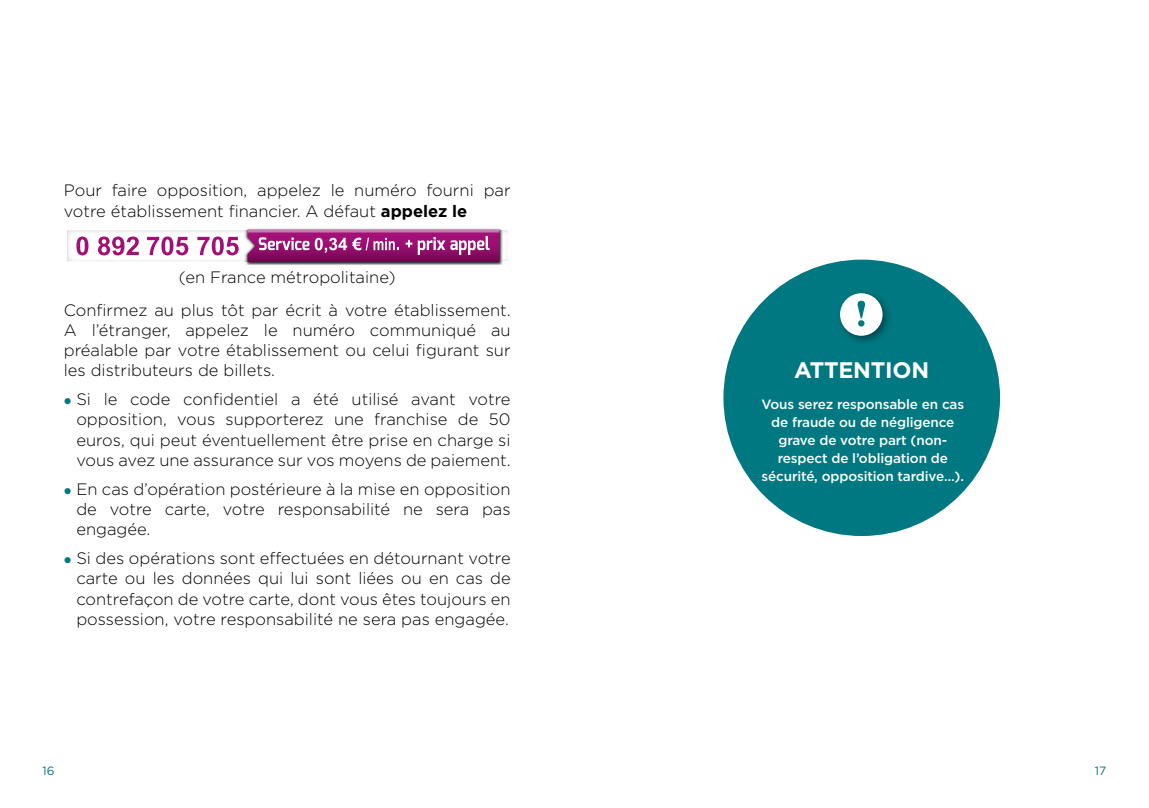
<style>
.page{position:relative;width:1149px;height:808px;background:#fff}
.page>*{position:absolute;margin:0;border:0;box-sizing:border-box;transform-origin:0 0}
.H3_-_attention{font:700 22.5px "Gotham";letter-spacing:-.01em;color:#fff}
.Texte_puce{font:300 16.5px/20.2px "Gotham";color:#000;text-align:justify}
.Texte_attention{font:500 13.5px/18px "Gotham";letter-spacing:-.01em;color:#fff;text-align:center}
.t1{font:12px "Gotham";color:#007881}
.s1{font-weight:700}
.s2{color:#007881}
</style>
<div class="page">
<div style="left:723px;top:260px;width:276px;height:276px;background:#007881;border-radius:50%"></div>
<div style="left:836px;top:290px;width:55px;height:55px;background:#000;opacity:.4"></div>
<div style="left:839px;top:293px;width:43px;height:43px;background:#fff;border-radius:50%"></div>
<svg style="left:857px;top:301px;width:8px;height:26px"></svg>
<img style="left:67px;top:230px;width:440px;height:31px">
<svg style="left:76px;top:236px;width:12px;height:19px"></svg>
<svg style="left:98px;top:236px;width:41px;height:19px"></svg>
<svg style="left:147px;top:236px;width:41px;height:19px"></svg>
<svg style="left:197px;top:236px;width:41px;height:19px"></svg>
<img style="left:244px;top:228px;width:258px;height:37px">
<img style="left:244px;top:230px;width:258px;height:31px">
<svg style="left:247px;top:229px;width:252px;height:33px;background:#a43c85"></svg>
<p class="Texte_puce" style="left:64px;top:180px;width:448px">Pour faire opposition, appelez le numéro fourni par votre établissement financier. A défaut <span class="s1">appelez le</span></p>
<p class="Texte_puce" style="left:179px;top:266px;width:218px">(en France métropolitaine)</p>
<p class="Texte_puce" style="left:64px;top:299px;width:448px">Confirmez au plus tôt par écrit à votre établissement.<br>A l’étranger, appelez le numéro communiqué au préalable par votre établissement ou celui figurant sur les distributeurs de billets.</p>
<p class="Texte_puce" style="left:76px;top:389px;width:435px;text-indent:-13px"><span class="s2">●</span> Si le code confidentiel a été utilisé avant votre opposition, vous supporterez une franchise de 50 euros, qui peut éventuellement être prise en charge si vous avez une assurance sur vos moyens de paiement.</p>
<p class="Texte_puce" style="left:76px;top:478px;width:435px;text-indent:-13px"><span class="s2">●</span> En cas d’opération postérieure à la mise en opposition de votre carte, votre responsabilité ne sera pas engagée.</p>
<p class="Texte_puce" style="left:76px;top:548px;width:435px;text-indent:-13px"><span class="s2">●</span> Si des opérations sont effectuées en détournant votre carte ou les données qui lui sont liées ou en cas de contrefaçon de votre carte, dont vous êtes toujours en possession, votre responsabilité ne sera pas engagée.</p>
<h3 class="H3_-_attention" style="left:794px;top:355px;width:136px">ATTENTION</h3>
<p class="Texte_attention" style="left:761px;top:395px;width:204px">Vous serez responsable en cas de fraude ou de négligence grave de votre part (non&shy;respect de l’obligation de sécurité, opposition tardive…).</p>
<p class="t1" style="left:43px;top:763px;width:14px">16</p>
<p class="t1" style="left:1094px;top:763px;width:13px">17</p>
</div>
